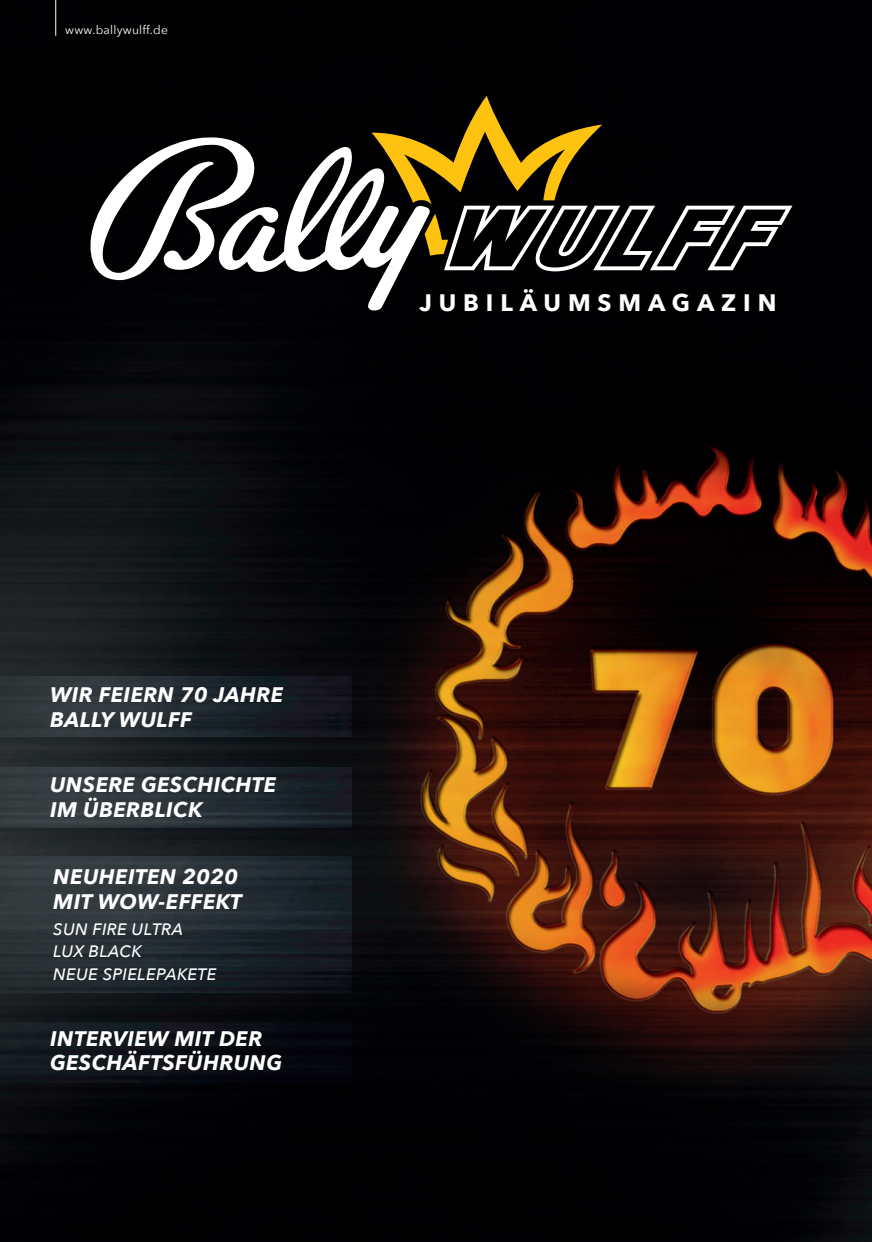
<style>
.page{position:relative;width:872px;height:1242px;background:#fff}
.page>*{position:absolute;margin:0;border:0;box-sizing:border-box;transform-origin:0 0}
.t1{font:700 23.7px "Avenir Next";letter-spacing:.29em;color:#fff}
.t2{font:italic 700 21px/25.5px "Avenir Next";letter-spacing:.02em;color:#fff}
.t3{font:italic 500 16.5px/22.5px "Avenir Next";letter-spacing:.02em;color:#fff}
.t4{font:12px "Avenir Next";letter-spacing:.02em;color:#fff}
</style>
<div class="page">
<img style="left:0;top:0;width:872px;height:1242px">
<svg style="left:85px;top:96px;width:707px;height:215px;background:#323029"></svg>
<hr style="left:55px;top:0;width:1px;height:36px;background:#fff">
<div style="left:0;top:767px;width:352px;height:60px;background:linear-gradient(to right,#3c4447,#161e26)"></div>
<div style="left:0;top:1022px;width:352px;height:60px;background:linear-gradient(to right,#181f24,#03030b)"></div>
<div style="left:0;top:676px;width:352px;height:61px;background:linear-gradient(to right,#374143,#0f131c)"></div>
<svg style="left:0;top:856px;width:352px;height:137px;background:#242c31"></svg>
<p class="t4" style="left:65px;top:20px;width:104px">www.ballywulff.de</p>
<p class="t1" style="left:419px;top:282px;width:359px">JUBILÄUMSMAGAZIN</p>
<p class="t2" style="left:50px;top:681px;width:234px">WIR FEIERN 70 JAHRE<br>BALLY WULFF</p>
<p class="t2" style="left:50px;top:771px;width:228px">UNSERE GESCHICHTE<br>IM ÜBERBLICK</p>
<p class="t2" style="left:53px;top:863px;width:190px">NEUHEITEN 2020<br>MIT WOW-EFFEKT</p>
<p class="t3" style="left:53px;top:917px;width:164px">SUN FIRE ULTRA<br>LUX BLACK<br>NEUE SPIELEPAKETE</p>
<p class="t2" style="left:50px;top:1026px;width:234px;line-height:24px">INTERVIEW MIT DER<br>GESCHÄFTSFÜHRUNG</p>
</div>
